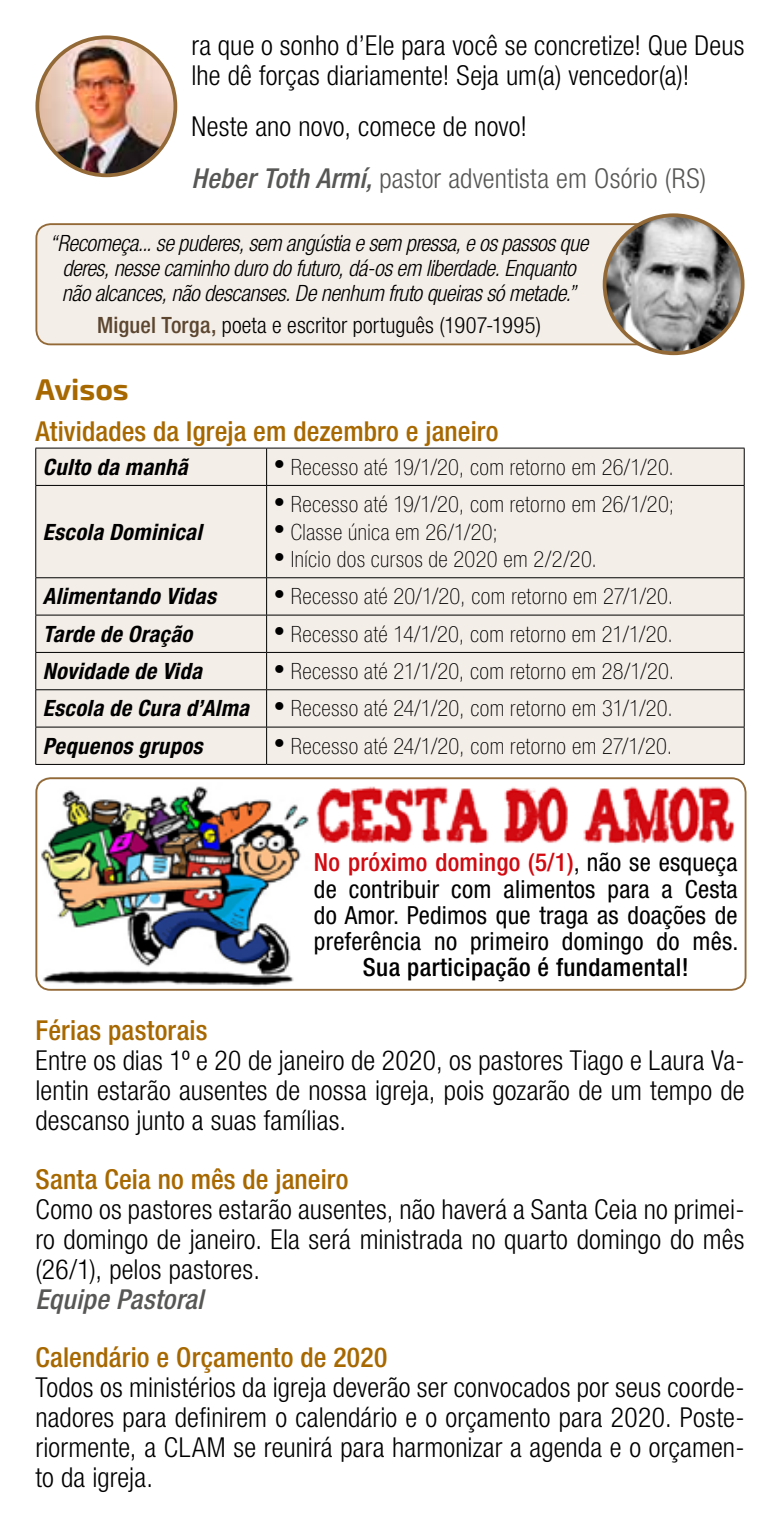
<style>
.page{position:relative;width:780px;height:1531px;background:#fff}
.page>*{position:absolute;margin:0;border:0;box-sizing:border-box;transform-origin:0 0}
.t1{font:700 30px "Exo 2";color:#a76800}
.t2{font:300 condensed 27.5px/30px "Helvetica Neue LT Std";letter-spacing:.005em;color:#000;text-align:justify}
.t3{font:500 condensed 27.5px "Helvetica Neue LT Std";letter-spacing:.005em;color:#a76800}
.t4{font:300 condensed 27.5px/51.2px "Helvetica Neue LT Std";letter-spacing:.005em;color:#575756}
.t5{font:italic 500 condensed 27.5px "Helvetica Neue LT Std";letter-spacing:.01em;color:#575756}
.t6{font:condensed 25px/26.2px "Helvetica Neue LT Std";letter-spacing:.01em;color:#000;text-align:justify}
.t7{font:500 condensed 25px "Helvetica Neue LT Std";letter-spacing:.02em;color:#000}
.t8{font:100 condensed 22.5px/37.2px "Helvetica Neue LT Std";letter-spacing:.02em;color:#000;text-align:justify}
.t9{font:italic 300 condensed 22.5px/25px "Helvetica Neue LT Std";letter-spacing:-.015em;color:#000;text-align:center}
.t10{font:italic 700 condensed 22.5px "Helvetica Neue LT Std";letter-spacing:.02em;color:#000}
.t11{font:300 condensed 22.5px "Helvetica Neue LT Std";letter-spacing:.005em;color:#000}
.s1{color:#000}
.s2{font-weight:500;font-style:italic}
.s3{font-weight:500;color:#5c4630}
.s4{font-weight:700;font-style:italic}
.s5{font-weight:500;color:#d20a11}
</style>
<div class="page">
<div style="left:36px;top:224px;width:648px;height:120px;background:#f4eee8;border-radius:14px"></div>
<div style="left:35px;top:223px;width:650px;height:122px;border:2px solid #936a37;border-radius:14px"></div>
<img style="left:604px;top:215px;width:138px;height:138px;border-radius:69px">
<div style="left:602px;top:213px;width:142px;height:142px;border:4px solid #936a37;border-radius:50%"></div>
<div style="left:36px;top:449px;width:707px;height:315px;background:#f4eee8"></div>
<hr style="left:266px;top:448px;width:1px;height:37px;background:#000">
<hr style="left:35px;top:485px;width:231px;height:1px;background:#000">
<hr style="left:266px;top:485px;width:478px;height:1px;background:#000">
<hr style="left:266px;top:486px;width:1px;height:91px;background:#000">
<hr style="left:35px;top:577px;width:231px;height:1px;background:#000">
<hr style="left:266px;top:577px;width:478px;height:1px;background:#000">
<hr style="left:266px;top:578px;width:1px;height:37px;background:#000">
<hr style="left:35px;top:615px;width:231px;height:1px;background:#000">
<hr style="left:266px;top:615px;width:478px;height:1px;background:#000">
<hr style="left:266px;top:615px;width:1px;height:37px;background:#000">
<hr style="left:35px;top:652px;width:231px;height:1px;background:#000">
<hr style="left:266px;top:652px;width:478px;height:1px;background:#000">
<hr style="left:266px;top:653px;width:1px;height:36px;background:#000">
<hr style="left:35px;top:689px;width:231px;height:1px;background:#000">
<hr style="left:266px;top:689px;width:478px;height:1px;background:#000">
<hr style="left:266px;top:690px;width:1px;height:37px;background:#000">
<hr style="left:35px;top:727px;width:231px;height:1px;background:#000">
<hr style="left:266px;top:727px;width:478px;height:1px;background:#000">
<hr style="left:266px;top:727px;width:1px;height:37px;background:#000">
<hr style="left:35px;top:448px;width:231px;height:1px;background:#000">
<hr style="left:35px;top:448px;width:1px;height:37px;background:#000">
<hr style="left:266px;top:448px;width:478px;height:1px;background:#000">
<hr style="left:743px;top:448px;width:1px;height:37px;background:#000">
<hr style="left:35px;top:486px;width:1px;height:91px;background:#000">
<hr style="left:743px;top:486px;width:1px;height:91px;background:#000">
<hr style="left:35px;top:578px;width:1px;height:37px;background:#000">
<hr style="left:743px;top:578px;width:1px;height:37px;background:#000">
<hr style="left:35px;top:615px;width:1px;height:37px;background:#000">
<hr style="left:743px;top:615px;width:1px;height:37px;background:#000">
<hr style="left:35px;top:653px;width:1px;height:36px;background:#000">
<hr style="left:743px;top:653px;width:1px;height:36px;background:#000">
<hr style="left:35px;top:690px;width:1px;height:37px;background:#000">
<hr style="left:743px;top:690px;width:1px;height:37px;background:#000">
<hr style="left:35px;top:727px;width:1px;height:37px;background:#000">
<hr style="left:743px;top:727px;width:1px;height:37px;background:#000">
<hr style="left:35px;top:764px;width:231px;height:1px;background:#000">
<hr style="left:266px;top:764px;width:478px;height:1px;background:#000">
<img style="left:38px;top:778px;width:707px;height:211px">
<div style="left:35px;top:777px;width:711px;height:214px;border:2px solid #936a37;border-radius:14px"></div>
<img style="left:40px;top:40px;width:135px;height:134px">
<div style="left:35px;top:35px;width:142px;height:142px;border:4px solid #936a37;border-radius:50%"></div>
<p class="t2" style="left:191px;top:30px;width:554px">ra que o sonho d’Ele para você se concretize! Que Deus lhe dê forças diariamente! Seja um(a) vencedor(a)!</p>
<p class="t4" style="left:191px;top:101px;width:516px"><span class="s1">Neste ano novo, comece de novo!<br></span><span class="s2">Heber Toth Armí,</span> pastor adventista em Osório (RS)</p>
<p class="t9" style="left:50px;top:231px;width:540px">“Recomeça... se puderes, sem angústia e sem pressa, e os passos que deres, nesse caminho duro do futuro, dá-os em liberdade. Enquanto não alcances, não descanses. De nenhum fruto queiras só metade.”</p>
<p class="t11" style="left:97px;top:312px;width:445px"><span class="s3">Miguel Torga,</span> poeta e escritor português (1907-1995)</p>
<p class="t1" style="left:35px;top:372px;width:95px">Avisos</p>
<p class="t3" style="left:35px;top:414px;width:464px">Atividades da Igreja em dezembro e janeiro</p>
<p class="t10" style="left:43px;top:453px;width:146px">Culto da manhã</p>
<p class="t8" style="left:274px;top:448px;width:402px">• Recesso até 19/1/20, com retorno em 26/1/20.</p>
<p class="t10" style="left:43px;top:518px;width:160px">Escola Dominical</p>
<p class="t8" style="left:274px;top:485px;width:402px">• Recesso até 19/1/20, com retorno em 26/1/20;</p>
<p class="t8" style="left:274px;top:513px;width:225px">• Classe única em 26/1/20;</p>
<p class="t8" style="left:274px;top:540px;width:325px">• Início dos cursos de 2020 em 2/2/20.</p>
<p class="t10" style="left:43px;top:583px;width:175px">Alimentando Vidas</p>
<p class="t8" style="left:274px;top:578px;width:401px">• Recesso até 20/1/20, com retorno em 27/1/20.</p>
<p class="t10" style="left:43px;top:620px;width:151px">Tarde de Oração</p>
<p class="t8" style="left:274px;top:615px;width:400px">• Recesso até 14/1/20, com retorno em 21/1/20.</p>
<p class="t10" style="left:43px;top:657px;width:160px">Novidade de Vida</p>
<p class="t8" style="left:43px;top:652px;width:632px;text-indent:231px">• Recesso até 21/1/20, com retorno em 28/1/20.<br><span class="s4">Escola de Cura d’Alma</span> • Recesso até 24/1/20, com retorno em 31/1/20.<br><span class="s4">Pequenos grupos</span></p>
<p class="t8" style="left:274px;top:727px;width:400px">• Recesso até 24/1/20, com retorno em 27/1/20.</p>
<p class="t6" style="left:314px;top:849px;width:426px"><span class="s5">No próximo domingo (5/1)</span>, não se esqueça de contribuir com alimentos para a Cesta do Amor. Pedimos que traga as doações de preferência no primeiro domingo do mês.</p>
<p class="t7" style="left:363px;top:952px;width:327px">Sua participação é fundamental!</p>
<p class="t3" style="left:35px;top:1014px;width:173px">Férias pastorais</p>
<p class="t2" style="left:35px;top:1045px;width:710px">Entre os dias 1º e 20 de janeiro de 2020, os pastores Tiago e Laura Va&shy;lentin estarão ausentes de nossa igreja, pois gozarão de um tempo de descanso junto a suas famílias.</p>
<p class="t3" style="left:35px;top:1162px;width:315px">Santa Ceia no mês de janeiro</p>
<p class="t2" style="left:35px;top:1193px;width:710px">Como os pastores estarão ausentes, não haverá a Santa Ceia no primei&shy;ro domingo de janeiro. Ela será ministrada no quarto domingo do mês (26/1), pelos pastores.</p>
<p class="t5" style="left:35px;top:1282px;width:169px">Equipe Pastoral</p>
<p class="t3" style="left:35px;top:1341px;width:353px">Calendário e Orçamento de 2020</p>
<p class="t2" style="left:35px;top:1372px;width:710px">Todos os ministérios da igreja deverão ser convocados por seus coorde&shy;nadores para definirem o calendário e o orçamento para 2020. Poste&shy;riormente, a CLAM se reunirá para harmonizar a agenda e o orçamen&shy;to da igreja.</p>
</div>
